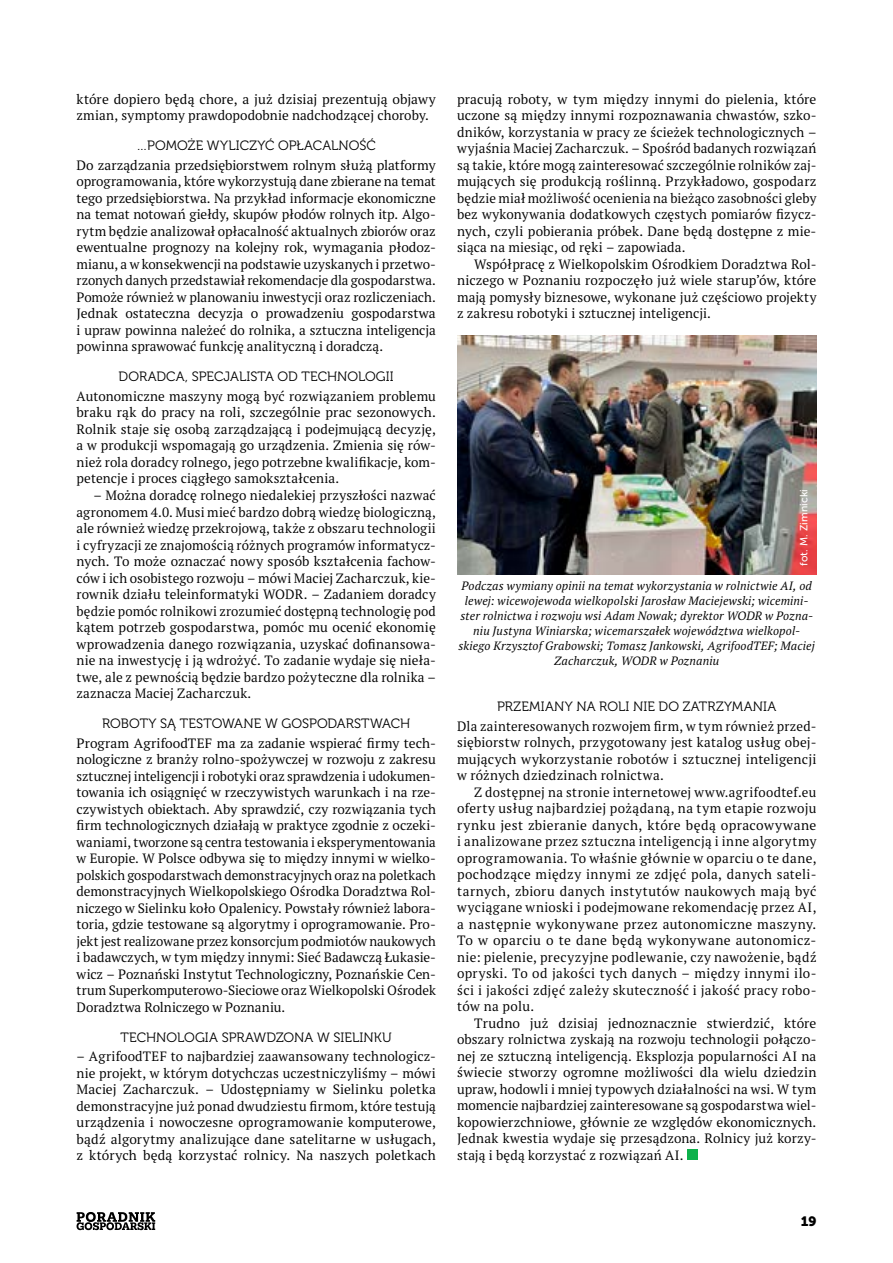
<style>
.page{position:relative;width:893px;height:1263px;background:#fff}
.page>*{position:absolute;margin:0;border:0;box-sizing:border-box;transform-origin:0 0}
.t1{font:13.5px/16.5px "PT Serif Pro";letter-spacing:.01em;color:#000;text-align:justify}
.t2{font:13.5px "Museo 300";letter-spacing:.005em;color:#000}
.t3{font:13.5px "Museo 900";color:#000}
.t4{font:italic 12px/15px "PT Serif Pro";letter-spacing:.01em;color:#000;text-align:center}
.t5{font:10.5px "Museo Sans 500";letter-spacing:.015em;color:#fff}
</style>
<div class="page">
<img style="left:457px;top:335px;width:359px;height:240px">
<div style="left:687px;top:1149px;width:10px;height:11px;background:#0db14b"></div>
<svg style="left:77px;top:1212px;width:78px;height:18px"></svg>
<p class="t1" style="left:77px;top:91px;width:361px">które dopiero będą chore, a już dzisiaj prezentują objawy zmian, symptomy prawdopodobnie nadchodzącej choroby.</p>
<p class="t2" style="left:137px;top:139px;width:241px">…POMOŻE WYLICZYĆ OPŁACALNOŚĆ</p>
<p class="t1" style="left:77px;top:157px;width:361px">Do zarządzania przedsiębiorstwem rolnym służą platformy oprogramowania, które wykorzystują dane zbierane na temat tego przedsiębiorstwa. Na przykład informacje ekonomiczne na temat notowań giełdy, skupów płodów rolnych itp. Algo&shy;rytm będzie analizował opłacalność aktualnych zbiorów oraz ewentualne prognozy na kolejny rok, wymagania płodoz&shy;mianu, a w konsekwencji na podstawie uzyskanych i przetwo&shy;rzonych danych przedstawiał rekomendacje dla gospodarstwa.<br>Pomoże również w planowaniu inwestycji oraz rozliczeniach.<br>Jednak ostateczna decyzja o prowadzeniu gospodarstwa i upraw powinna należeć do rolnika, a sztuczna inteligencja powinna sprawować funkcję analityczną i doradczą.</p>
<p class="t2" style="left:119px;top:370px;width:277px">DORADCA, SPECJALISTA OD TECHNOLOGII</p>
<p class="t1" style="left:77px;top:388px;width:361px">Autonomiczne maszyny mogą być rozwiązaniem problemu braku rąk do pracy na roli, szczególnie prac sezonowych.<br>Rolnik staje się osobą zarządzającą i podejmującą decyzję, a w produkcji wspomagają go urządzenia. Zmienia się rów&shy;nież rola doradcy rolnego, jego potrzebne kwalifikacje, kom&shy;petencje i proces ciągłego samokształcenia.</p>
<p class="t1" style="left:77px;top:487px;width:361px;text-indent:17px">– Można doradcę rolnego niedalekiej przyszłości nazwać agronomem 4.0. Musi mieć bardzo dobrą wiedzę biologiczną, ale również wiedzę przekrojową, także z obszaru technologii i cyfryzacji ze znajomością różnych programów informatycz&shy;nych. To może oznaczać nowy sposób kształcenia fachow&shy;ców i ich osobistego rozwoju – mówi Maciej Zacharczuk, kie&shy;rownik działu teleinformatyki WODR. – Zadaniem doradcy będzie pomóc rolnikowi zrozumieć dostępną technologię pod kątem potrzeb gospodarstwa, pomóc mu ocenić ekonomię wprowadzenia danego rozwiązania, uzyskać dofinansowa&shy;nie na inwestycję i ją wdrożyć. To zadanie wydaje się nieła&shy;twe, ale z pewnością będzie bardzo pożyteczne dla rolnika – zaznacza Maciej Zacharczuk.</p>
<p class="t2" style="left:102px;top:716px;width:310px">ROBOTY SĄ TESTOWANE W GOSPODARSTWACH</p>
<p class="t1" style="left:77px;top:734px;width:361px">Program AgrifoodTEF ma za zadanie wspierać firmy tech&shy;nologiczne z branży rolno-spożywczej w rozwoju z zakresu sztucznej inteligencji i robotyki oraz sprawdzenia i udokumen&shy;towania ich osiągnięć w rzeczywistych warunkach i na rze&shy;czywistych obiektach. Aby sprawdzić, czy rozwiązania tych firm technologicznych działają w praktyce zgodnie z oczeki&shy;waniami, tworzone są centra testowania i eksperymentowania w Europie. W Polsce odbywa się to między innymi w wielko&shy;polskich gospodarstwach demonstracyjnych oraz na poletkach demonstracyjnych Wielkopolskiego Ośrodka Doradztwa Rol&shy;niczego w Sielinku koło Opalenicy. Powstały również labora&shy;toria, gdzie testowane są algorytmy i oprogramowanie. Pro&shy;jekt jest realizowane przez konsorcjum podmiotów naukowych i badawczych, w tym między innymi: Sieć Badawczą Łukasie&shy;wicz – Poznański Instytut Technologiczny, Poznańskie Cen&shy;trum Superkomputerowo-Sieciowe oraz Wielkopolski Ośrodek Doradztwa Rolniczego w Poznaniu.</p>
<p class="t2" style="left:121px;top:1030px;width:273px">TECHNOLOGIA SPRAWDZONA W SIELINKU</p>
<p class="t1" style="left:77px;top:1048px;width:361px">– AgrifoodTEF to najbardziej zaawansowany technologicz&shy;nie projekt, w którym dotychczas uczestniczyliśmy – mówi Maciej Zacharczuk. – Udostępniamy w Sielinku poletka demonstracyjne już ponad dwudziestu firmom, które testują urządzenia i nowoczesne oprogramowanie komputerowe, bądź algorytmy analizujące dane satelitarne w usługach, z których będą korzystać rolnicy. Na naszych poletkach</p>
<p class="t1" style="left:457px;top:91px;width:361px">pracują roboty, w tym między innymi do pielenia, które uczone są między innymi rozpoznawania chwastów, szko&shy;dników, korzystania w pracy ze ścieżek technologicznych – wyjaśnia Maciej Zacharczuk. – Spośród badanych rozwiązań są takie, które mogą zainteresować szczególnie rolników zaj&shy;mujących się produkcją roślinną. Przykładowo, gospodarz będzie miał możliwość ocenienia na bieżąco zasobności gleby bez wykonywania dodatkowych częstych pomiarów fizycz&shy;nych, czyli pobierania próbek. Dane będą dostępne z mie&shy;siąca na miesiąc, od ręki – zapowiada.</p>
<p class="t1" style="left:457px;top:256px;width:361px;text-indent:17px">Współpracę z Wielkopolskim Ośrodkiem Doradztwa Rol&shy;niczego w Poznaniu rozpoczęło już wiele starup’ów, które mają pomysły biznesowe, wykonane już częściowo projekty z zakresu robotyki i sztucznej inteligencji.</p>
<p class="t5" style="left:798px;top:566px;width:78px;rotate:-90deg">fot. M. Zimnicki</p>
<p class="t4" style="left:458px;top:578px;width:358px">Podczas wymiany opinii na temat wykorzystania w rolnictwie AI, od lewej: wicewojewoda wielkopolski Jarosław Maciejewski; wicemini&shy;ster rolnictwa i rozwoju wsi Adam Nowak; dyrektor WODR w Pozna&shy;niu Justyna Winiarska; wicemarszałek województwa wielkopol&shy;skiego Krzysztof Grabowski; Tomasz Jankowski, AgrifoodTEF; Maciej Zacharczuk, WODR w Poznaniu</p>
<p class="t2" style="left:497px;top:699px;width:281px">PRZEMIANY NA ROLI NIE DO ZATRZYMANIA</p>
<p class="t1" style="left:457px;top:717px;width:361px">Dla zainteresowanych rozwojem firm, w tym również przed&shy;siębiorstw rolnych, przygotowany jest katalog usług obej&shy;mujących wykorzystanie robotów i sztucznej inteligencji w różnych dziedzinach rolnictwa.</p>
<p class="t1" style="left:457px;top:783px;width:361px;text-indent:17px">Z dostępnej na stronie internetowej www.agrifoodtef.eu oferty usług najbardziej pożądaną, na tym etapie rozwoju rynku jest zbieranie danych, które będą opracowywane i analizowane przez sztuczna inteligencją i inne algorytmy oprogramowania. To właśnie głównie w oparciu o te dane, pochodzące między innymi ze zdjęć pola, danych sateli&shy;tarnych, zbioru danych instytutów naukowych mają być wyciągane wnioski i podejmowane rekomendację przez AI, a następnie wykonywane przez autonomiczne maszyny.<br>To w oparciu o te dane będą wykonywane autonomicz&shy;nie: pielenie, precyzyjne podlewanie, czy nawożenie, bądź opryski. To od jakości tych danych – między innymi ilo&shy;ści i jakości zdjęć zależy skuteczność i jakość pracy robo&shy;tów na polu.</p>
<p class="t1" style="left:457px;top:1014px;width:361px;text-indent:17px">Trudno już dzisiaj jednoznacznie stwierdzić, które obszary rolnictwa zyskają na rozwoju technologii połączo&shy;nej ze sztuczną inteligencją. Eksplozja popularności AI na świecie stworzy ogromne możliwości dla wielu dziedzin upraw, hodowli i mniej typowych działalności na wsi. W tym momencie najbardziej zainteresowane są gospodarstwa wiel&shy;kopowierzchniowe, głównie ze względów ekonomicznych.<br>Jednak kwestia wydaje się przesądzona. Rolnicy już korzy&shy;stają i będą korzystać z rozwiązań AI.</p>
<p class="t3" style="left:801px;top:1214px;width:17px">19</p>
</div>
